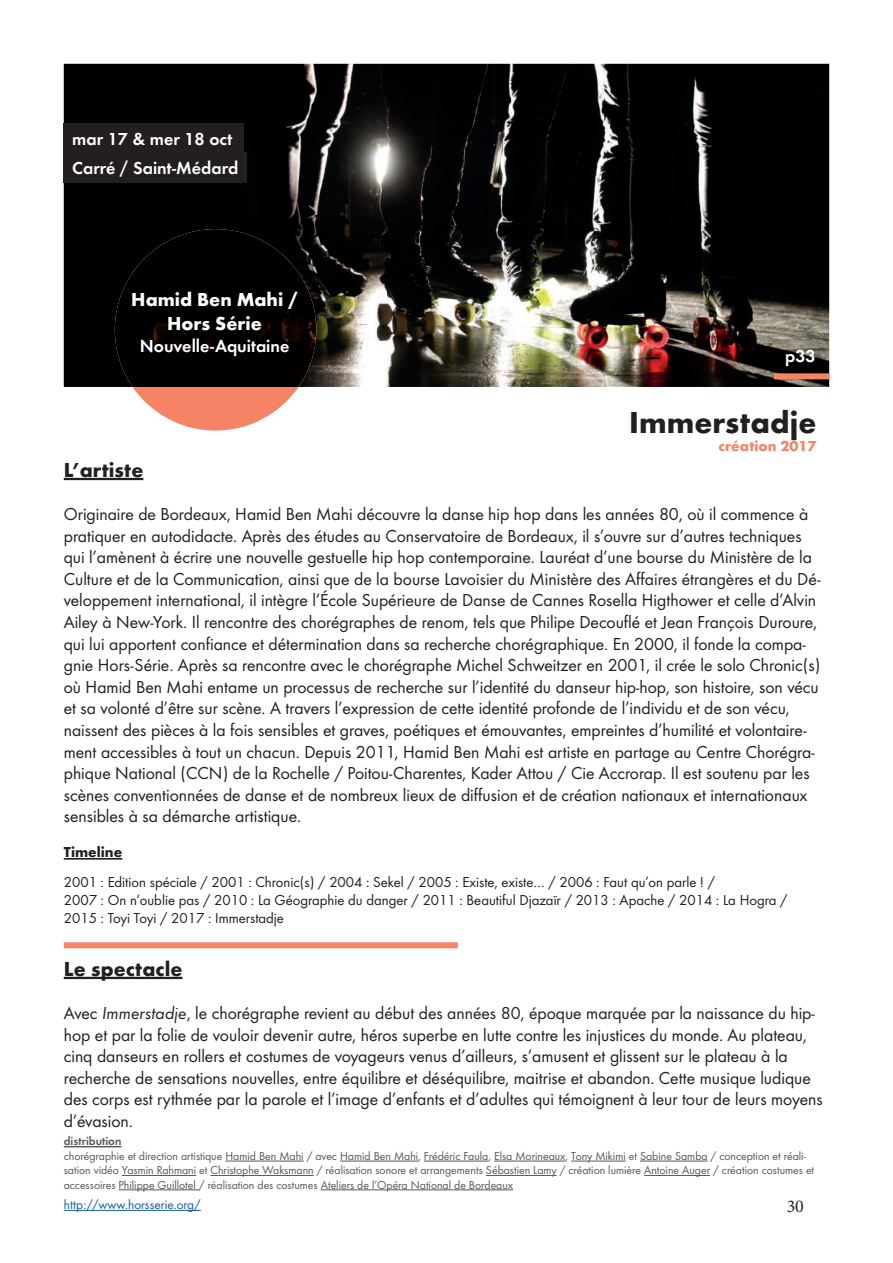
<style>
.page{position:relative;width:893px;height:1263px;background:#fff}
.page>*{position:absolute;margin:0;border:0;box-sizing:border-box;transform-origin:0 0}
.t1{font:700 31.5px "Futura";color:#231f20}
.t2{font:700 21px "Futura";letter-spacing:.01em;color:#231f20}
.t3{font:700 19.5px/23.4px "Futura";color:#fff;text-align:center}
.t4{font:18px/21.6px "Futura Boo";color:#231f20}
.t5{font:18px "Futura Dem";color:#fff}
.t6{font:18px "Minion Pro";color:#231f20}
.t7{font:15px/18px "Futura Boo";color:#231f20}
.t8{font:700 15px "Futura";color:#f58464}
.t9{font:700 15px "Futura";color:#231f20}
.t10{font:13.5px "Futura Boo";color:#175d9e}
.t11{font:12px/14.4px "Futura Boo";color:#57585a}
.t12{font:12px "Futura Dem";color:#57585a}
.s1{font-family:"Futura Boo Obl"}
</style>
<div class="page">
<img style="left:64px;top:64px;width:765px;height:323px">
<div style="left:64px;top:942px;width:394px;height:6px;background:#f58464"></div>
<svg style="left:133px;top:387px;width:165px;height:44px"></svg>
<img style="left:115px;top:229px;width:201px;height:158px">
<hr style="left:64px;top:478px;width:79px;height:2px;background:#231f20">
<hr style="left:64px;top:977px;width:118px;height:2px;background:#231f20">
<hr style="left:64px;top:858px;width:58px;height:2px;background:#231f20">
<div style="left:774px;top:373px;width:55px;height:6px;background:#f58464"></div>
<hr style="left:64px;top:1146px;width:57px;height:1px;background:#57585a">
<hr style="left:225px;top:1161px;width:79px;height:1px;background:#57585a">
<hr style="left:340px;top:1161px;width:78px;height:1px;background:#57585a">
<hr style="left:424px;top:1161px;width:64px;height:1px;background:#57585a">
<hr style="left:494px;top:1161px;width:71px;height:1px;background:#57585a">
<hr style="left:571px;top:1161px;width:55px;height:1px;background:#57585a">
<hr style="left:640px;top:1161px;width:68px;height:1px;background:#57585a">
<hr style="left:122px;top:1175px;width:74px;height:1px;background:#57585a">
<hr style="left:210px;top:1175px;width:104px;height:1px;background:#57585a">
<hr style="left:486px;top:1175px;width:71px;height:1px;background:#57585a">
<hr style="left:644px;top:1175px;width:66px;height:1px;background:#57585a">
<hr style="left:119px;top:1189px;width:80px;height:1px;background:#57585a">
<hr style="left:321px;top:1189px;width:192px;height:1px;background:#57585a">
<div style="left:64px;top:152px;width:183px;height:31px;background:#231f20"></div>
<div style="left:64px;top:123px;width:180px;height:31px;background:#231f20"></div>
<hr style="left:64px;top:1210px;width:137px;height:1px;background:#175d9e">
<p class="t5" style="left:72px;top:127px;width:161px">mar 17 &amp; mer 18 oct</p>
<p class="t5" style="left:72px;top:156px;width:168px">Carré / Saint-Médard</p>
<p class="t3" style="left:131px;top:287px;width:168px">Hamid Ben Mahi /<br>Hors Série</p>
<p class="t5" style="left:140px;top:333px;width:151px">Nouvelle-Aquitaine</p>
<p class="t5" style="left:785px;top:344px;width:32px">p33</p>
<h1 class="t1" style="left:629px;top:400px;width:189px">Immerstadje</h1>
<p class="t8" style="left:719px;top:435px;width:99px">création 2017</p>
<p class="t2" style="left:64px;top:455px;width:81px">L’artiste</p>
<p class="t4" style="left:64px;top:502px;width:758px">Originaire de Bordeaux, Hamid Ben Mahi découvre la danse hip hop dans les années 80, où il commence à pratiquer en autodidacte. Après des études au Conservatoire de Bordeaux, il s’ouvre sur d’autres techniques qui l’amènent à écrire une nouvelle gestuelle hip hop contemporaine. Lauréat d’une bourse du Ministère de la Culture et de la Communication, ainsi que de la bourse Lavoisier du Ministère des Affaires étrangères et du Dé&shy;veloppement international, il intègre l’École Supérieure de Danse de Cannes Rosella Higthower et celle d’Alvin Ailey à New-York. Il rencontre des chorégraphes de renom, tels que Philipe Decouflé et Jean François Duroure, qui lui apportent confiance et détermination dans sa recherche chorégraphique. En 2000, il fonde la compa&shy;gnie Hors-Série. Après sa rencontre avec le chorégraphe Michel Schweitzer en 2001, il crée le solo Chronic(s) où Hamid Ben Mahi entame un processus de recherche sur l’identité du danseur hip-hop, son histoire, son vécu et sa volonté d’être sur scène. A travers l’expression de cette identité profonde de l’individu et de son vécu, naissent des pièces à la fois sensibles et graves, poétiques et émouvantes, empreintes d’humilité et volontaire&shy;ment accessibles à tout un chacun. Depuis 2011, Hamid Ben Mahi est artiste en partage au Centre Chorégra&shy;phique National (CCN) de la Rochelle / Poitou-Charentes, Kader Attou / Cie Accrorap. Il est soutenu par les scènes conventionnées de danse et de nombreux lieux de diffusion et de création nationaux et internationaux sensibles à sa démarche artistique.</p>
<p class="t9" style="left:64px;top:841px;width:60px">Timeline</p>
<p class="t7" style="left:64px;top:872px;width:725px">2001 : Edition spéciale / 2001 : Chronic(s) / 2004 : Sekel / 2005 : Existe, existe… / 2006 : Faut qu’on parle ! /<br>2007 : On n’oublie pas / 2010 : La Géographie du danger / 2011 : Beautiful Djazaïr / 2013 : Apache / 2014 : La Hogra /<br>2015 : Toyi Toyi / 2017 : Immerstadje</p>
<p class="t2" style="left:64px;top:954px;width:120px">Le spectacle</p>
<p class="t4" style="left:64px;top:1001px;width:760px">Avec <span class="s1">Immerstadje</span>, le chorégraphe revient au début des années 80, époque marquée par la naissance du hip&shy;hop et par la folie de vouloir devenir autre, héros superbe en lutte contre les injustices du monde. Au plateau, cinq danseurs en rollers et costumes de voyageurs venus d’ailleurs, s’amusent et glissent sur le plateau à la recherche de sensations nouvelles, entre équilibre et déséquilibre, maitrise et abandon. Cette musique ludique des corps est rythmée par la parole et l’image d’enfants et d’adultes qui témoignent à leur tour de leurs moyens d’évasion.</p>
<p class="t12" style="left:64px;top:1133px;width:59px">distribution</p>
<p class="t11" style="left:64px;top:1148px;width:752px">chorégraphie et direction artistique Hamid Ben Mahi / avec Hamid Ben Mahi, Frédéric Faula, Elsa Morineaux, Tony Mikimi et Sabine Samba / conception et réali&shy;sation vidéo Yasmin Rahmani et Christophe Waksmann / réalisation sonore et arrangements Sébastien Lamy / création lumière Antoine Auger / création costumes et accessoires Philippe Guillotel / réalisation des costumes Ateliers de l’Opéra National de Bordeaux</p>
<p class="t10" style="left:64px;top:1195px;width:138px">http://www.horsserie.org/</p>
<p class="t6" style="left:787px;top:1194px;width:19px">30</p>
</div>
